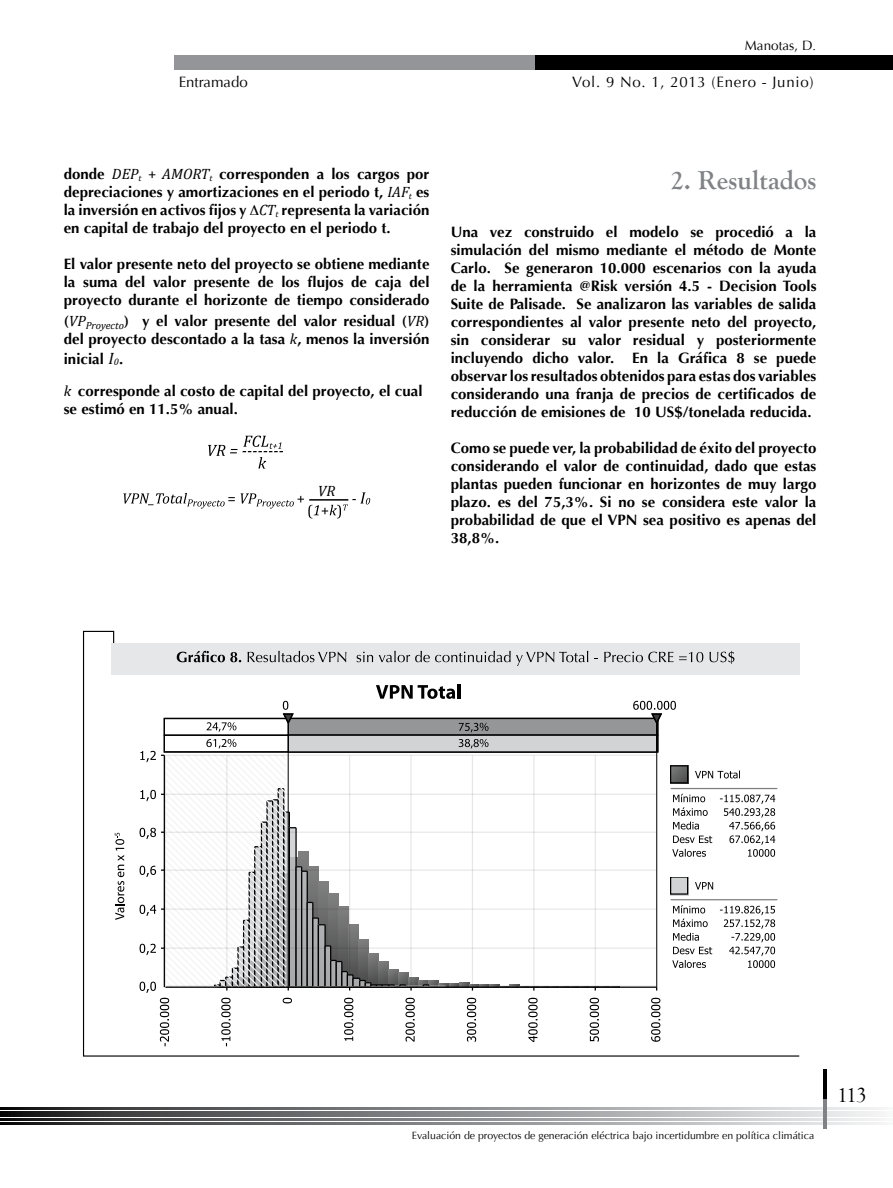
<style>
.page{position:relative;width:893px;height:1188px;background:#fff}
.page>*{position:absolute;margin:0;border:0;box-sizing:border-box;transform-origin:0 0}
.t1{font:700 27px "Goudy Old Style T";letter-spacing:.005em;color:#808285}
.t2{font:21px "Goudy Old Style T";color:#000}
.t3{font:700 15px/18px "Optima";color:#000;text-align:justify}
.t4{font:15px "Optima";letter-spacing:.05em;color:#000}
.t5{font:15px "Optima";color:#000}
.t6{font:italic 15px "Cambria";color:#000}
.t7{font:13.5px "Optima";color:#000}
.t8{font:10.5px "Optima";color:#000}
.s1{font-style:italic}
.s2{font-family:"Cambria";font-weight:400;font-style:italic}
.s3{font-family:"Cambria";font-weight:400}
.s4{font-family:"Cambria";font-weight:400;font-style:italic;font-size:16.5px}
.s5{font-family:"Cambria";font-weight:400;font-style:italic;font-size:9.6px}
</style>
<div class="page">
<svg style="left:0;top:1123px;width:882px;height:2px;background:#858789"></svg>
<svg style="left:0;top:1119px;width:882px;height:2px;background:#858789"></svg>
<svg style="left:0;top:1115px;width:882px;height:2px;background:#858789"></svg>
<svg style="left:0;top:1111px;width:882px;height:2px;background:#858789"></svg>
<svg style="left:0;top:1107px;width:882px;height:2px;background:#858789"></svg>
<div style="left:174px;top:55px;width:361px;height:15px;background:#939598"></div>
<div style="left:535px;top:55px;width:358px;height:15px;background:#000"></div>
<hr style="left:823px;top:1069px;width:4px;height:30px;background:#000">
<hr style="left:823px;top:1099px;width:4px;height:30px;background:#808285">
<svg style="left:208px;top:436px;width:75px;height:33px"></svg>
<svg style="left:123px;top:492px;width:247px;height:26px"></svg>
<svg style="left:82px;top:630px;width:718px;height:427px"></svg>
<div style="left:111px;top:643px;width:689px;height:31px;background:#e6e7e8"></div>
<div style="left:164px;top:718px;width:494px;height:18px;border:1px solid #000"></div>
<div style="left:288px;top:718px;width:369px;height:17px;background:#949698"></div>
<div style="left:288px;top:718px;width:369px;height:18px;border:1px solid #000"></div>
<div style="left:164px;top:735px;width:494px;height:18px;border:1px solid #000"></div>
<div style="left:288px;top:735px;width:369px;height:17px;background:#d2d3d5"></div>
<div style="left:288px;top:735px;width:369px;height:18px;border:1px solid #000"></div>
<hr style="left:288px;top:718px;width:1px;height:269px;background:#000">
<svg style="left:282px;top:701px;width:13px;height:24px"></svg>
<hr style="left:656px;top:718px;width:1px;height:269px;background:#000">
<svg style="left:633px;top:701px;width:43px;height:24px"></svg>
<hr style="left:165px;top:987px;width:492px;height:1px;background:#000">
<svg style="left:651px;top:998px;width:9px;height:44px"></svg>
<hr style="left:165px;top:985px;width:492px;height:2px;background:#000">
<hr style="left:165px;top:948px;width:492px;height:1px;background:#000">
<hr style="left:165px;top:909px;width:492px;height:1px;background:#000">
<hr style="left:165px;top:869px;width:492px;height:2px;background:#000">
<hr style="left:165px;top:832px;width:492px;height:1px;background:#000">
<hr style="left:165px;top:794px;width:492px;height:1px;background:#000">
<hr style="left:165px;top:755px;width:492px;height:1px;background:#000">
<svg style="left:671px;top:766px;width:18px;height:18px"></svg>
<div style="left:671px;top:766px;width:17px;height:17px;border:1px solid #000"></div>
<svg style="left:695px;top:771px;width:45px;height:7px"></svg>
<hr style="left:671px;top:788px;width:106px;height:1px;background:#000">
<svg style="left:673px;top:794px;width:35px;height:22px"></svg>
<svg style="left:673px;top:822px;width:26px;height:8px"></svg>
<svg style="left:673px;top:836px;width:39px;height:7px"></svg>
<svg style="left:672px;top:849px;width:34px;height:8px"></svg>
<svg style="left:720px;top:795px;width:55px;height:62px"></svg>
<div style="left:671px;top:877px;width:18px;height:18px;background:#d2d3d5"></div>
<div style="left:671px;top:877px;width:17px;height:18px;border:1px solid #000"></div>
<svg style="left:695px;top:882px;width:18px;height:8px"></svg>
<hr style="left:671px;top:899px;width:106px;height:1px;background:#000">
<svg style="left:673px;top:905px;width:32px;height:8px"></svg>
<svg style="left:673px;top:919px;width:35px;height:8px"></svg>
<svg style="left:673px;top:933px;width:26px;height:8px"></svg>
<svg style="left:673px;top:947px;width:39px;height:7px"></svg>
<svg style="left:672px;top:960px;width:34px;height:8px"></svg>
<svg style="left:720px;top:906px;width:55px;height:62px"></svg>
<svg style="left:115px;top:833px;width:9px;height:87px"></svg>
<svg style="left:376px;top:685px;width:79px;height:14px"></svg>
<hr style="left:457px;top:684px;width:3px;height:15px;background:#000">
<svg style="left:207px;top:722px;width:29px;height:10px"></svg>
<svg style="left:140px;top:739px;width:480px;height:307px"></svg>
<svg style="left:459px;top:723px;width:29px;height:9px"></svg>
<svg style="left:177px;top:651px;width:64px;height:11px"></svg>
<svg style="left:248px;top:651px;width:98px;height:11px"></svg>
<svg style="left:357px;top:652px;width:16px;height:10px"></svg>
<svg style="left:379px;top:651px;width:209px;height:15px"></svg>
<svg style="left:604px;top:652px;width:69px;height:10px"></svg>
<svg style="left:679px;top:652px;width:24px;height:10px"></svg>
<svg style="left:709px;top:651px;width:25px;height:13px"></svg>
<p class="t7" style="left:745px;top:38px;width:73px">Manotas, D<span class="s1">.</span></p>
<p class="t5" style="left:179px;top:73px;width:70px">Entramado</p>
<p class="t4" style="left:572px;top:73px;width:243px">Vol. 9 No. 1, 2013 (Enero - Junio)</p>
<p class="t3" style="left:64px;top:165px;width:367px">donde <span class="s2">DEP</span><sub>t</sub> <span class="s3">+</span> <span class="s2">AMORT</span><sub>t</sub> corresponden a los cargos por depreciaciones y amortizaciones en el periodo t, <span class="s2">IAF</span><sub>t</sub> es la inversión en activos fijos y <span class="s2">CT</span><sub>t</sub> representa la variación en capital de trabajo del proyecto en el periodo t.</p>
<p class="t3" style="left:64px;top:255px;width:367px">El valor presente neto del proyecto se obtiene mediante la suma del valor presente de los flujos de caja del proyecto durante el horizonte de tiempo considerado</p>
<p class="t3" style="left:64px;top:313px;width:367px">(<span class="s2">VP</span><sub>Proyecto</sub>) y el valor presente del valor residual (<span class="s2">VR</span>) del proyecto descontado a la tasa <span class="s2">k</span>, menos la inversión</p>
<p class="t3" style="left:64px;top:344px;width:360px;line-height:31.5px">inicial <span class="s4">I</span><span class="s5">0</span>.<br><span class="s2">k</span> corresponde al costo de capital del proyecto, el cual</p>
<p class="t3" style="left:64px;top:400px;width:176px">se estimó en 11.5% anual.</p>
<p class="t6" style="left:318px;top:481px;width:19px">VR</p>
<h1 class="t1" style="left:670px;top:165px;width:148px">2. Resultados</h1>
<p class="t3" style="left:451px;top:223px;width:367px">Una vez construido el modelo se procedió a la simulación del mismo mediante el método de Monte Carlo. Se generaron 10.000 escenarios con la ayuda de la herramienta @Risk versión 4.5 - Decision Tools Suite de Palisade. Se analizaron las variables de salida correspondientes al valor presente neto del proyecto, sin considerar su valor residual y posteriormente incluyendo dicho valor. En la Gráfica 8 se puede observar los resultados obtenidos para estas dos variables considerando una franja de precios de certificados de reducción de emisiones de 10 US$/tonelada reducida.</p>
<p class="t3" style="left:451px;top:439px;width:367px">Como se puede ver, la probabilidad de éxito del proyecto considerando el valor de continuidad, dado que estas plantas pueden funcionar en horizontes de muy largo plazo. es del 75,3%. Si no se considera este valor la probabilidad de que el VPN sea positivo es apenas del 38,8%.</p>
<p class="t8" style="left:412px;top:1130px;width:404px">Evaluación de proyectos de generación eléctrica bajo incertidumbre en política climática</p>
<h2 class="t2" style="left:837px;top:1083px;width:31px">113</h2>
</div>
